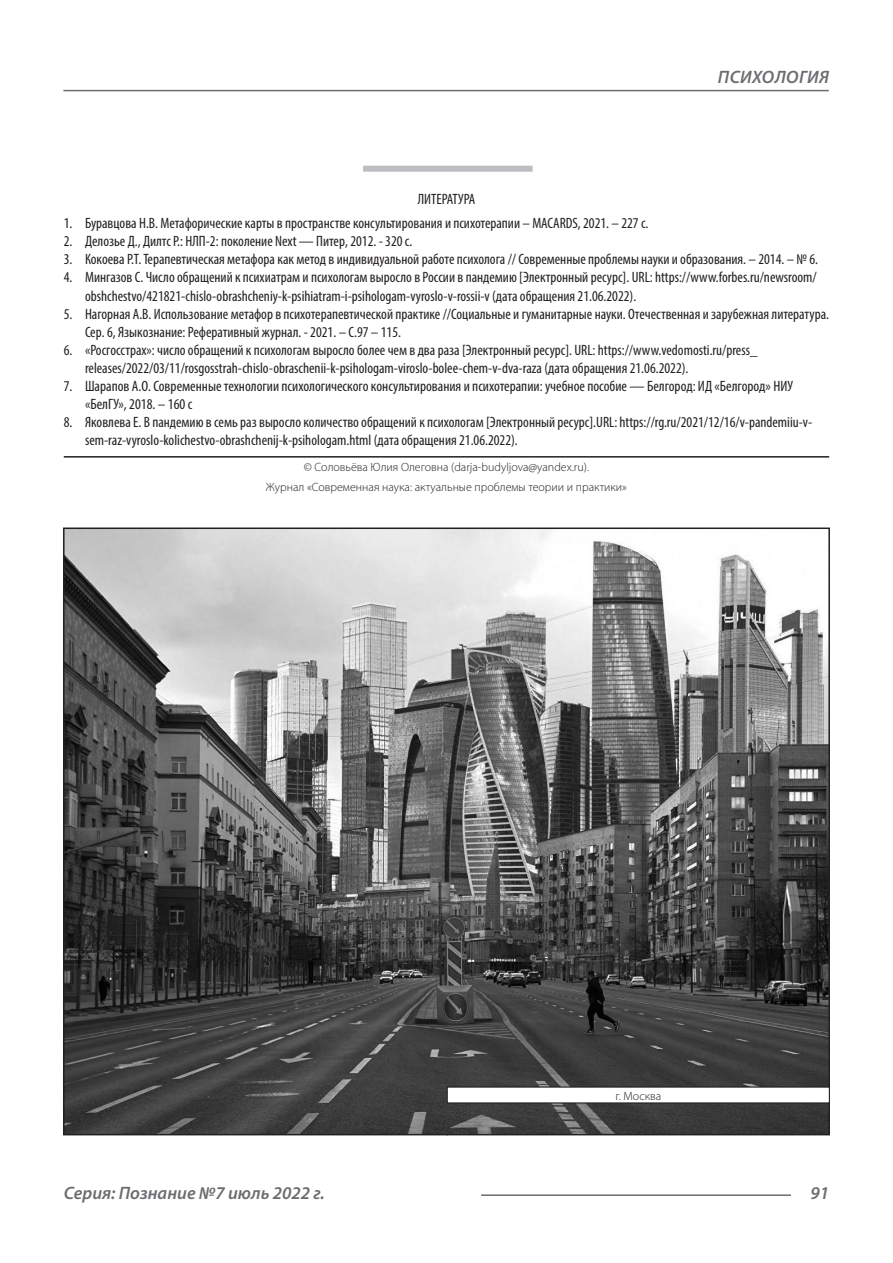
<style>
.page{position:relative;width:893px;height:1263px;background:#fff}
.page>*{position:absolute;margin:0;border:0;box-sizing:border-box;transform-origin:0 0}
.t1{font:italic 600 18px "Myriad Pro";color:#6c6d70}
.t2{font:italic 600 18px "Myriad Pro";letter-spacing:.02em;color:#6c6d70}
.Библиография_Литерат{font:condensed 15px/18px "Myriad Pro";color:#231f20}
.Автор_копирайт{font:300 12px "Myriad Pro";color:#231f20}
</style>
<div class="page">
<hr style="left:63px;top:90px;width:766px;height:1px;background:#6c6d70">
<hr style="left:481px;top:1194px;width:310px;height:2px;background:#6c6d70">
<div style="left:363px;top:166px;width:170px;height:6px;background:#bcbdc0"></div>
<hr style="left:64px;top:456px;width:765px;height:2px;background:#231f20">
<img style="left:66px;top:530px;width:761px;height:602px">
<div style="left:447px;top:1087px;width:382px;height:16px;background:#fff"></div>
<div style="left:447px;top:1086px;width:383px;height:17px;border:1px solid #231f20"></div>
<p class="Библиография_Литерат" style="left:418px;top:190px;width:59px">ЛИТЕРАТУРА</p>
<p class="t2" style="left:718px;top:66px;width:113px">ПСИХОЛОГИЯ</p>
<p class="Библиография_Литерат" style="left:64px;top:214px;width:586px">1. Буравцова Н.В. Метафорические карты в пространстве консультирования и психотерапии – MACARDS, 2021. – 227 с.</p>
<p class="Библиография_Литерат" style="left:64px;top:232px;width:350px">2. Делозье Д., Дилтс Р.: НЛП-2: поколение Next — Питер, 2012. - 320 с.</p>
<p class="Библиография_Литерат" style="left:64px;top:250px;width:756px">3. Кокоева Р.Т. Терапевтическая метафора как метод в индивидуальной работе психолога // Современные проблемы науки и образования. – 2014. – № 6.</p>
<p class="Библиография_Литерат" style="left:85px;top:268px;width:733px;text-indent:-21px">4. Мингазов С. Число обращений к психиатрам и психологам выросло в России в пандемию [Электронный ресурс]. URL: https://www.forbes.ru/newsroom/ obshchestvo/421821-chislo-obrashcheniy-k-psihiatram-i-psihologam-vyroslo-v-rossii-v (дата обращения 21.06.2022).</p>
<p class="Библиография_Литерат" style="left:85px;top:304px;width:745px;text-indent:-21px">5. Нагорная А.В. Использование метафор в психотерапевтической практике //Социальные и гуманитарные науки. Отечественная и зарубежная литература.<br>Сер. 6, Языкознание: Реферативный журнал. - 2021. – С.97 – 115.</p>
<p class="Библиография_Литерат" style="left:85px;top:340px;width:674px;text-indent:-21px">6. «Росгосстрах»: число обращений к психологам выросло более чем в два раза [Электронный ресурс]. URL: https://www.vedomosti.ru/press_ releases/2022/03/11/rosgosstrah-chislo-obraschenii-k-psihologam-viroslo-bolee-chem-v-dva-raza (дата обращения 21.06.2022).</p>
<p class="Библиография_Литерат" style="left:85px;top:376px;width:709px;text-indent:-21px">7. Шарапов А.О. Современные технологии психологического консультирования и психотерапии: учебное пособие — Белгород: ИД «Белгород» НИУ «БелГУ», 2018. – 160 с</p>
<p class="Библиография_Литерат" style="left:85px;top:412px;width:729px;text-indent:-21px">8. Яковлева Е. В пандемию в семь раз выросло количество обращений к психологам [Электронный ресурс].URL: https://rg.ru/2021/12/16/v-pandemiiu-v&shy;sem-raz-vyroslo-kolichestvo-obrashchenij-k-psihologam.html (дата обращения 21.06.2022).</p>
<p class="Автор_копирайт" style="left:304px;top:460px;width:287px">© Соловьёва Юлия Олеговна (darja-budyljova@yandex.ru).</p>
<p class="Автор_копирайт" style="left:266px;top:480px;width:363px">Журнал «Современная наука: актуальные проблемы теории и практики»</p>
<p class="Автор_копирайт" style="left:615px;top:1088px;width:47px">г. Москва</p>
<p class="t1" style="left:64px;top:1182px;width:263px">Серия: Познание №7 июль 2022 г.</p>
<p class="t1" style="left:810px;top:1182px;width:20px">91</p>
</div>
